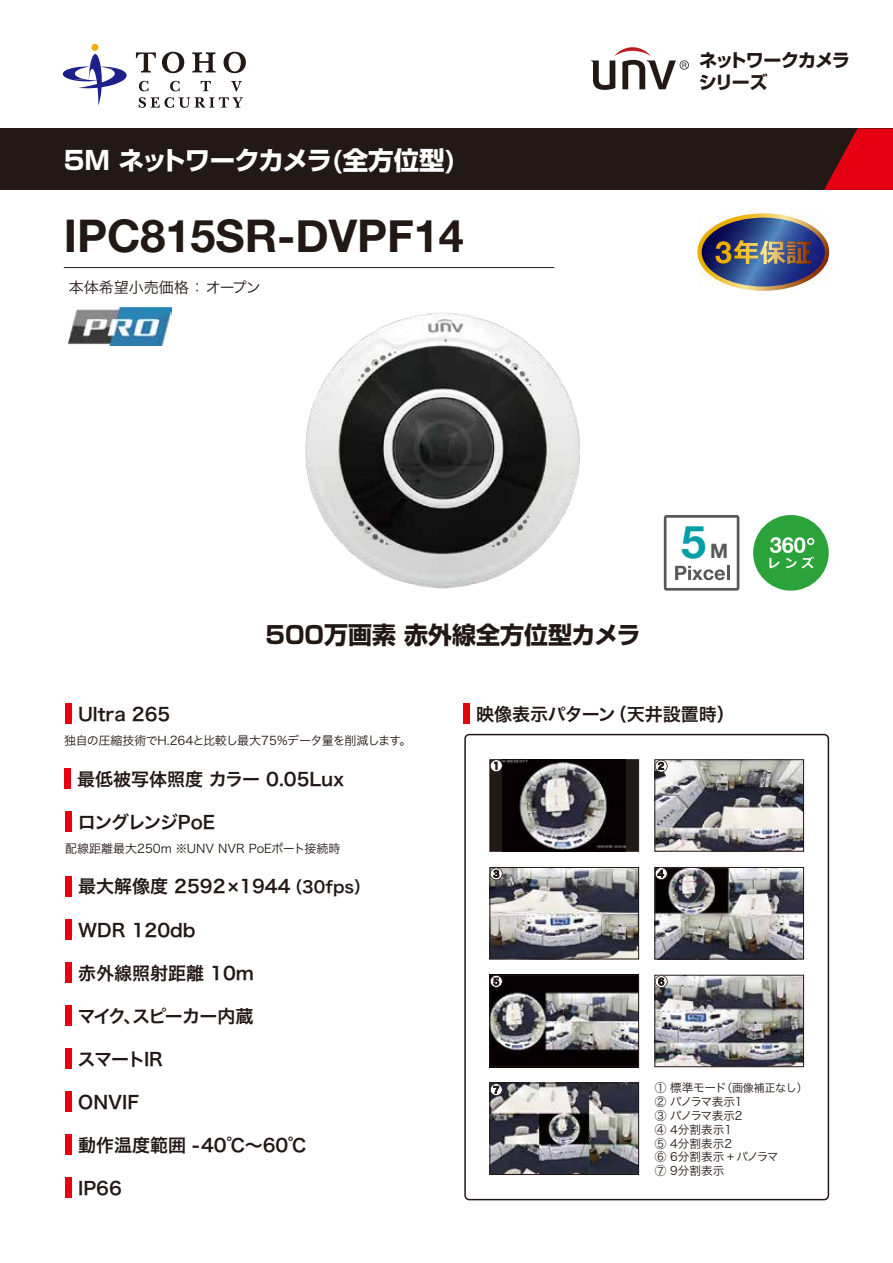
<style>
.page{position:relative;width:893px;height:1263px;background:#fff}
.page>*{position:absolute;margin:0;border:0;box-sizing:border-box;transform-origin:0 0}
.t1{font:700 45px "Helvetica Neue";color:#221815}
.t2{font:700 45px "Helvetica Neue";color:#009fa8}
.t3{font:700 25.5px "Shin Go Pro";letter-spacing:-.03em;color:#fff}
.t4{font:700 24px "Shin Go Pro";color:#221815}
.t5{font:700 19.8px "Helvetica Neue";color:#595757}
.t6{font:18px "Hira Kaku Pro N W6";color:#221815}
.t7{font:700 18px/22.2px "Shin Go Pro";letter-spacing:-.055em;color:#221815}
.t8{font:18px "Hira Kaku Pro N W6";letter-spacing:-.06em;color:#221815}
.t9{font:18px "Hira Kaku Pro N W6";letter-spacing:-.07em;color:#221815}
.t10{font:15px "Hira Kaku Pro N W3";color:#221815}
.t11{font:12px "Hira Kaku Pro N W3";letter-spacing:-.04em;color:#221815}
.t12{font:12px "Hira Kaku Pro N W3";color:#221815}
.t13{font:11.55px/14px "Hira Kaku Pro N W3";color:#221815}
.t14{font:10.95px "Hira Kaku Pro N W3";letter-spacing:-.025em;color:#221815}
.s1{font-size:16.2px}
.s2{font-size:11.55px}
</style>
<div class="page">
<img style="left:492px;top:977px;width:145px;height:88px">
<div style="left:490px;top:759px;width:149px;height:92px;background:#221815"></div>
<img style="left:657px;top:869px;width:145px;height:88px">
<img style="left:657px;top:977px;width:145px;height:88px">
<img style="left:492px;top:1085px;width:145px;height:88px">
<img style="left:655px;top:761px;width:149px;height:91px">
<img style="left:492px;top:869px;width:145px;height:88px">
<img style="left:503px;top:759px;width:123px;height:92px">
<div style="left:0;top:129px;width:893px;height:61px;background:#221815"></div>
<svg style="left:824px;top:129px;width:69px;height:61px"></svg>
<svg style="left:590px;top:47px;width:99px;height:43px"></svg>
<div style="left:91px;top:44px;width:7px;height:7px;background:#f7ab00;border-radius:50%"></div>
<svg style="left:62px;top:50px;width:65px;height:55px"></svg>
<svg style="left:139px;top:81px;width:9px;height:10px"></svg>
<svg style="left:170px;top:81px;width:10px;height:10px"></svg>
<svg style="left:201px;top:81px;width:10px;height:10px"></svg>
<svg style="left:231px;top:81px;width:11px;height:10px"></svg>
<svg style="left:139px;top:97px;width:104px;height:11px"></svg>
<svg style="left:136px;top:52px;width:20px;height:21px"></svg>
<svg style="left:162px;top:52px;width:22px;height:21px"></svg>
<svg style="left:192px;top:52px;width:24px;height:20px"></svg>
<svg style="left:224px;top:52px;width:22px;height:21px"></svg>
<hr style="left:64px;top:267px;width:490px;height:1px;background:#221815">
<svg style="left:664px;top:515px;width:75px;height:76px"></svg>
<div style="left:65px;top:703px;width:6px;height:21px;background:#e60012"></div>
<div style="left:64px;top:768px;width:7px;height:21px;background:#e60012"></div>
<div style="left:65px;top:811px;width:7px;height:21px;background:#e60012"></div>
<div style="left:65px;top:919px;width:7px;height:20px;background:#e60012"></div>
<div style="left:65px;top:876px;width:7px;height:20px;background:#e60012"></div>
<div style="left:65px;top:962px;width:7px;height:21px;background:#e60012"></div>
<div style="left:65px;top:1048px;width:7px;height:21px;background:#e60012"></div>
<div style="left:65px;top:1005px;width:7px;height:21px;background:#e60012"></div>
<div style="left:65px;top:1091px;width:7px;height:21px;background:#e60012"></div>
<div style="left:65px;top:1134px;width:7px;height:21px;background:#e60012"></div>
<div style="left:65px;top:1177px;width:7px;height:21px;background:#e60012"></div>
<div style="left:753px;top:515px;width:76px;height:76px;background:#2ba23a;border-radius:50%"></div>
<svg style="left:769px;top:537px;width:45px;height:31px"></svg>
<img style="left:697px;top:213px;width:132px;height:78px">
<img style="left:69px;top:307px;width:103px;height:38px">
<img style="left:305px;top:312px;width:275px;height:277px">
<div style="left:463px;top:703px;width:6px;height:21px;background:#e60012"></div>
<div style="left:655px;top:975px;width:149px;height:92px;border:1px solid #221815"></div>
<div style="left:655px;top:867px;width:149px;height:92px;border:1px solid #221815"></div>
<div style="left:655px;top:759px;width:149px;height:92px;border:1px solid #221815"></div>
<div style="left:490px;top:867px;width:149px;height:92px;border:1px solid #221815"></div>
<div style="left:490px;top:975px;width:149px;height:92px;border:1px solid #221815"></div>
<div style="left:490px;top:1083px;width:149px;height:92px;border:1px solid #221815"></div>
<svg style="left:655px;top:867px;width:13px;height:13px"></svg>
<svg style="left:490px;top:759px;width:13px;height:13px"></svg>
<svg style="left:655px;top:760px;width:13px;height:12px"></svg>
<svg style="left:490px;top:1083px;width:13px;height:13px"></svg>
<svg style="left:490px;top:975px;width:13px;height:14px"></svg>
<svg style="left:490px;top:867px;width:13px;height:13px"></svg>
<svg style="left:655px;top:975px;width:13px;height:13px"></svg>
<h2 class="t3" style="left:64px;top:140px;width:394px">5M ネットワークカメラ(全方位型)</h2>
<h1 class="t1" style="left:64px;top:201px;width:402px">IPC815SR-DVPF14</h1>
<p class="t10" style="left:69px;top:274px;width:194px">本体希望小売価格 ： オープン</p>
<p class="t7" style="left:699px;top:47px;width:153px">ネットワークカメラシリーズ</p>
<h3 class="t4" style="left:265px;top:616px;width:377px">500万画素 赤外線全方位型カメラ</h3>
<h1 class="t2" style="left:681px;top:506px;width:27px">5</h1>
<p class="t5" style="left:710px;top:535px;width:19px">M</p>
<p class="t6" style="left:78px;top:697px;width:94px">Ultra 265</p>
<p class="t11" style="left:64px;top:730px;width:349px">独自の圧縮技術でH.264と比較し最大75%データ量を削減します。</p>
<p class="t6" style="left:77px;top:763px;width:269px">最低被写体照度 カラー 0.05Lux</p>
<p class="t9" style="left:78px;top:806px;width:139px">ロングレンジPoE</p>
<p class="t12" style="left:65px;top:838px;width:277px">配線距離最大250m ※UNV NVR PoEポート接続時</p>
<p class="t6" style="left:78px;top:870px;width:294px">最大解像度 2592 ×1944 <span class="s1">（30fps）</span></p>
<p class="t6" style="left:78px;top:913px;width:119px">WDR 120db</p>
<p class="t6" style="left:78px;top:956px;width:177px">赤外線照射距離 10m</p>
<p class="t8" style="left:77px;top:1000px;width:178px">マイク、スピーカー内蔵</p>
<p class="t6" style="left:78px;top:1043px;width:87px">スマートIR</p>
<p class="t6" style="left:78px;top:1086px;width:62px">ONVIF</p>
<p class="t6" style="left:78px;top:1129px;width:229px">動作温度範囲 - 40℃～60℃</p>
<p class="t6" style="left:78px;top:1172px;width:45px">IP66</p>
<p class="t6" style="left:476px;top:698px;width:260px">映像表示パターン（天井設置時）</p>
<p class="t14" style="left:655px;top:1078px;width:154px"><span class="s2">① 標準モード</span>（画像補正なし）</p>
<p class="t13" style="left:655px;top:1093px;width:125px">② パノラマ表示1<br>③ パノラマ表示2<br>④ 4分割表示1<br>⑤ 4分割表示2<br>⑥ 6分割表示 + パノラマ<br>⑦ 9分割表示</p>
</div>
